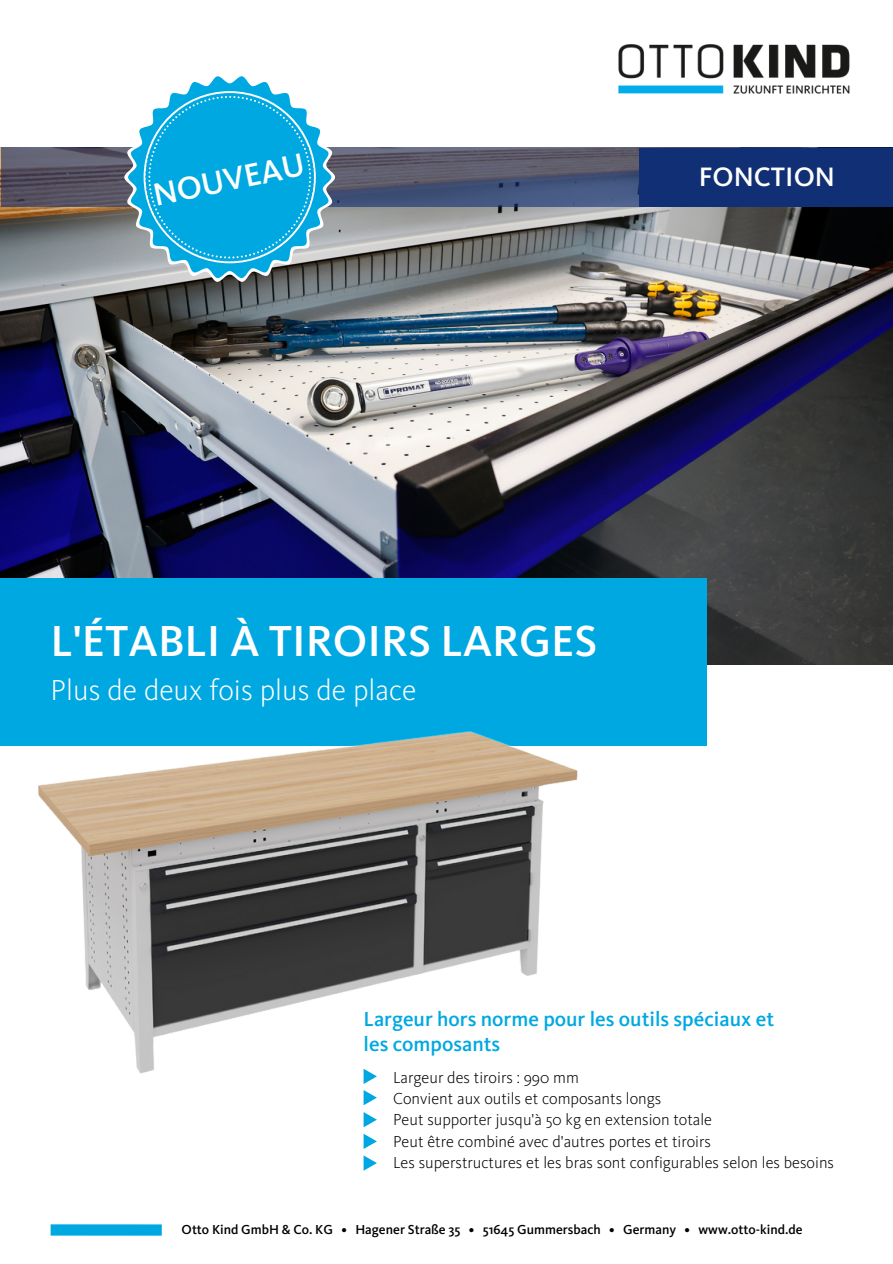
<style>
.page{position:relative;width:893px;height:1264px;background:#fff}
.page>*{position:absolute;margin:0;border:0;box-sizing:border-box;transform-origin:0 0}
.t1{font:500 45px "Kievit OT";color:#fff}
.t2{font:500 33px "Kievit OT";color:#fff}
.t3{font:300 30px "Kievit OT";color:#fff}
.t4{font:500 27.6px "Kievit OT";color:#fff}
.t5{font:500 21px/24.8px "Kievit OT";color:#00a8e1}
.t6{font:300 16.5px/21.3px "Kievit OT";color:#000}
.t7{font:500 13.5px "Kievit OT";color:#000}
</style>
<div class="page">
<img style="left:0;top:148px;width:892px;height:516px">
<svg style="left:1px;top:148px;width:638px;height:59px"></svg>
<div style="left:639px;top:148px;width:253px;height:59px;background:#102f74"></div>
<img style="left:618px;top:44px;width:232px;height:50px">
<div style="left:51px;top:1224px;width:111px;height:11px;background:#00a8e1"></div>
<svg style="left:124px;top:76px;width:211px;height:206px"></svg>
<div style="left:0;top:578px;width:706px;height:168px;background:#00a8e1"></div>
<svg style="left:363px;top:1075px;width:14px;height:8px"></svg>
<svg style="left:363px;top:1090px;width:14px;height:15px"></svg>
<svg style="left:363px;top:1112px;width:14px;height:15px"></svg>
<svg style="left:363px;top:1133px;width:14px;height:15px"></svg>
<svg style="left:363px;top:1155px;width:14px;height:15px"></svg>
<img style="left:38px;top:731px;width:540px;height:344px">
<h1 class="t2" style="left:151px;top:181px;width:155px;rotate:-12deg">NOUVEAU</h1>
<p class="t4" style="left:698px;top:165px;width:138px">FONCTION</p>
<p class="t1" style="left:51px;top:621px;width:548px">L'ÉTABLI À TIROIRS LARGES</p>
<h4 class="t3" style="left:51px;top:677px;width:367px">Plus de deux fois plus de place</h4>
<p class="t5" style="left:363px;top:1008px;width:412px">Largeur hors norme pour les outils spéciaux et les composants</p>
<h3 class="t6" style="left:393px;top:1067px;width:442px">Largeur des tiroirs : 990 mm<br>Convient aux outils et composants longs<br>Peut supporter jusqu'à 50 kg en extension totale<br>Peut être combiné avec d'autres portes et tiroirs<br>Les superstructures et les bras sont configurables selon les besoins</h3>
<h2 class="t7" style="left:182px;top:1223px;width:622px">Otto Kind GmbH &amp; Co. KG • Hagener Straße 35 • 51645 Gummersbach • Germany • www.otto-kind.de</h2>
</div>
